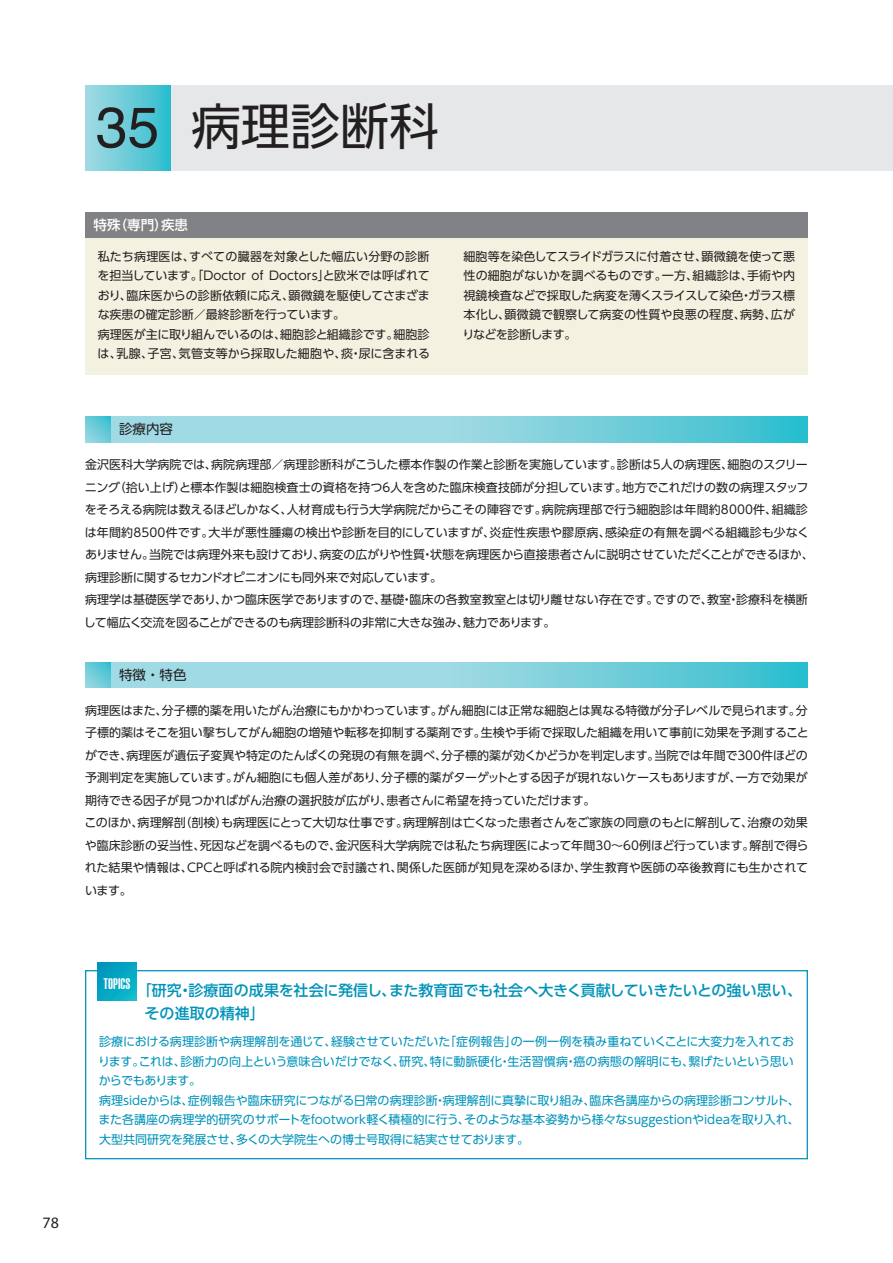
<style>
.page{position:relative;width:893px;height:1263px;background:#fff}
.page>*{position:absolute;margin:0;border:0;box-sizing:border-box;transform-origin:0 0}
.t1{font:49.5px "UD Shin Go Pr 6";color:#231f20}
.t2{font:15.9px "Myriad Pro";color:#231f20}
.t3{font:500 15px/22.5px "UD Shin Go Pr 6";color:#0093ba}
.t4{font:15px "Helvetica Ultra Compressed Normal";color:#fff}
.t5{font:13.5px "UD Shin Go Pr 6";color:#231f20}
.t6{font:500 13.5px "UD Shin Go Pr 6";color:#fff}
.t7{font:12px/22.5px "UD Shin Go Pr 6";letter-spacing:-.005em;color:#231f20}
.t8{font:12px/19.5px "UD Shin Go Pr 6";color:#0093ba}
.s1{font-family:"Helvetica";font-size:57px}
</style>
<div class="page">
<div style="left:170px;top:85px;width:723px;height:85px;background:#e6e7e9"></div>
<div style="left:85px;top:85px;width:85px;height:85px;background:linear-gradient(to right,#a5dae3,#2fbece)"></div>
<div style="left:85px;top:213px;width:723px;height:25px;background:#808285"></div>
<svg style="left:111px;top:662px;width:697px;height:26px;background:#83d2de"></svg>
<svg style="left:85px;top:662px;width:26px;height:26px"></svg>
<svg style="left:111px;top:417px;width:697px;height:25px;background:#83d2de"></svg>
<svg style="left:85px;top:417px;width:26px;height:25px"></svg>
<div style="left:85px;top:238px;width:723px;height:136px;background:#f3f1df"></div>
<div style="left:85px;top:970px;width:723px;height:189px;border:1px solid #0093ba"></div>
<div style="left:98px;top:963px;width:38px;height:38px;background:linear-gradient(to right,#009cbf,#0bb2c9)"></div>
<h1 class="t1" style="left:96px;top:86px;width:344px"><span class="s1">35</span> 病理診断科</h1>
<p class="t6" style="left:94px;top:214px;width:96px">特殊（専門）疾患</p>
<p class="t7" style="left:98px;top:246px;width:334px;line-height:19.5px">私たち病理医は、すべての臓器を対象とした幅広い分野の診断を担当しています。「Doctor of Doctors」と欧米では呼ばれており、臨床医からの診断依頼に応え、顕微鏡を駆使してさまざまな疾患の確定診断／最終診断を行っています。<br>病理医が主に取り組んでいるのは、細胞診と組織診です。細胞診は、乳腺、子宮、気管支等から採取した細胞や、痰・尿に含まれる</p>
<p class="t7" style="left:462px;top:246px;width:334px;line-height:19.5px;text-align:justify">細胞等を染色してスライドガラスに付着させ、顕微鏡を使って悪性の細胞がないかを調べるものです。一方、組織診は、手術や内視鏡検査などで採取した病変を薄くスライスして染色・ガラス標本化し、顕微鏡で観察して病変の性質や良悪の程度、病勢、広がりなどを診断します。</p>
<p class="t5" style="left:119px;top:418px;width:55px">診療内容</p>
<p class="t7" style="left:84px;top:453px;width:731px">金沢医科大学病院では、病院病理部／病理診断科がこうした標本作製の作業と診断を実施しています。診断は5人の病理医、細胞のスクリーニング（拾い上げ）と標本作製は細胞検査士の資格を持つ6人を含めた臨床検査技師が分担しています。地方でこれだけの数の病理スタッフをそろえる病院は数えるほどしかなく、人材育成も行う大学病院だからこその陣容です。病院病理部で行う細胞診は年間約8000件、組織診は年間約8500件です。大半が悪性腫瘍の検出や診断を目的にしていますが、炎症性疾患や膠原病、感染症の有無を調べる組織診も少なくありません。当院では病理外来も設けており、病変の広がりや性質・状態を病理医から直接患者さんに説明させていただくことができるほか、病理診断に関するセカンドオピニオンにも同外来で対応しています。<br>病理学は基礎医学であり、かつ臨床医学でありますので、基礎・臨床の各教室教室とは切り離せない存在です。ですので、教室・診療科を横断して幅広く交流を図ることができるのも病理診断科の非常に大きな強み、魅力であります。</p>
<p class="t5" style="left:119px;top:664px;width:69px">特徴・特色</p>
<p class="t7" style="left:84px;top:698px;width:726px">病理医はまた、分子標的薬を用いたがん治療にもかかわっています。がん細胞には正常な細胞とは異なる特徴が分子レベルで見られます。分子標的薬はそこを狙い撃ちしてがん細胞の増殖や転移を抑制する薬剤です。生検や手術で採取した組織を用いて事前に効果を予測することができ、病理医が遺伝子変異や特定のたんぱくの発現の有無を調べ、分子標的薬が効くかどうかを判定します。当院では年間で300件ほどの予測判定を実施しています。がん細胞にも個人差があり、分子標的薬がターゲットとする因子が現れないケースもありますが、一方で効果が期待できる因子が見つかればがん治療の選択肢が広がり、患者さんに希望を持っていただけます。<br>このほか、病理解剖（剖検）も病理医にとって大切な仕事です。病理解剖は亡くなった患者さんをご家族の同意のもとに解剖して、治療の効果や臨床診断の妥当性、死因などを調べるもので、金沢医科大学病院では私たち病理医によって年間30～60例ほど行っています。解剖で得られた結果や情報は、CPCと呼ばれる院内検討会で討議され、関係した医師が知見を深めるほか、学生教育や医師の卒後教育にも生かされています。</p>
<h2 class="t2" style="left:43px;top:1213px;width:18px">78</h2>
<p class="t4" style="left:103px;top:975px;width:29px">TOPICS</p>
<p class="t3" style="left:145px;top:979px;width:659px;text-indent:-8px">「研究・診療面の成果を社会に発信し、また教育面でも社会へ大きく貢献していきたいとの強い思い、その進取の精神」</p>
<p class="t8" style="left:98px;top:1032px;width:703px">診療における病理診断や病理解剖を通じて、経験させていただいた「症例報告」の一例一例を積み重ねていくことに大変力を入れております。これは、診断力の向上という意味合いだけでなく、研究、特に動脈硬化・生活習慣病・癌の病態の解明にも、繋げたいという思いからでもあります。<br>病理sideからは、症例報告や臨床研究につながる日常の病理診断・病理解剖に真摯に取り組み、臨床各講座からの病理診断コンサルト、また各講座の病理学的研究のサポートをfootwork軽く積極的に行う、そのような基本姿勢から様々なsuggestionやideaを取り入れ、大型共同研究を発展させ、多くの大学院生への博士号取得に結実させております。</p>
</div>
